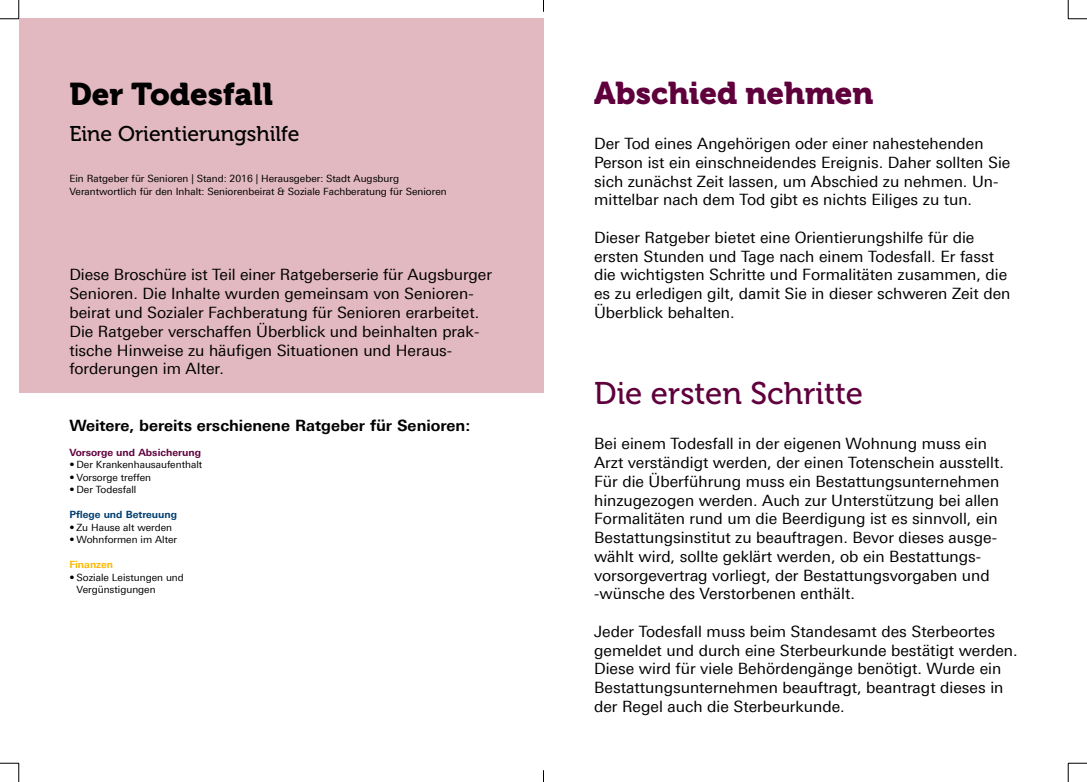
<style>
.page{position:relative;width:1087px;height:782px;background:#fff}
.page>*{position:absolute;margin:0;border:0;box-sizing:border-box;transform-origin:0 0}
.t1{font:31.25px "Museo 500";color:#5f003d}
.t2{font:31.25px "Museo 900";color:#5f003d}
.t3{font:31.25px "Museo 900";color:#000}
.t4{font:21.25px "Museo 500";color:#000}
.t5{font:15.62px/18.8px "Univers For Augsburg";color:#000}
.t6{font:700 15.62px "Univers For Augsburg";color:#000}
.t7{font:10px/12.5px "Univers For Augsburg";color:#000}
.t8{font:700 10px "Univers For Augsburg";color:#5f003d}
.t9{font:700 10px "Univers For Augsburg";color:#003e6f}
.t10{font:700 10px "Univers For Augsburg";color:#fbb900}
</style>
<div class="page">
<div style="left:19px;top:19px;width:524px;height:374px;background:#e2b9c1"></div>
<svg style="left:0;top:0;width:20px;height:20px"></svg>
<svg style="left:0;top:762px;width:20px;height:20px"></svg>
<svg style="left:1067px;top:0;width:19px;height:20px"></svg>
<svg style="left:1067px;top:762px;width:19px;height:20px"></svg>
<svg style="left:543px;top:770px;width:1px;height:12px"></svg>
<h1 class="t3" style="left:69px;top:76px;width:205px">Der Todesfall</h1>
<h2 class="t4" style="left:69px;top:122px;width:231px">Eine Orientierungshilfe</h2>
<p class="t7" style="left:69px;top:172px;width:379px">Ein Ratgeber für Senioren | Stand: 2016 | Herausgeber: Stadt Augsburg<br>Verantwortlich für den Inhalt: Seniorenbeirat &amp; Soziale Fachberatung für Senioren</p>
<p class="t5" style="left:69px;top:265px;width:424px">Diese Broschüre ist Teil einer Ratgeberserie für Augsburger Senioren. Die Inhalte wurden gemeinsam von Senioren&shy;beirat und Sozialer Fachberatung für Senioren erarbeitet.<br>Die Ratgeber verschaffen Überblick und beinhalten prak&shy;tische Hinweise zu häufigen Situationen und Heraus&shy;forderungen im Alter.</p>
<p class="t6" style="left:69px;top:415px;width:402px">Weitere, bereits erschienene Ratgeber für Senioren:</p>
<p class="t8" style="left:69px;top:446px;width:133px">Vorsorge und Absicherung</p>
<p class="t7" style="left:69px;top:458px;width:134px">• Der Krankenhausaufenthalt</p>
<p class="t7" style="left:69px;top:471px;width:83px">• Vorsorge treffen</p>
<p class="t7" style="left:69px;top:483px;width:68px">• Der Todesfall</p>
<p class="t9" style="left:69px;top:508px;width:109px">Pflege und Betreuung</p>
<p class="t7" style="left:69px;top:521px;width:104px">• Zu Hause alt werden</p>
<p class="t7" style="left:69px;top:533px;width:109px">• Wohnformen im Alter</p>
<p class="t10" style="left:69px;top:558px;width:45px">Finanzen</p>
<p class="t7" style="left:76px;top:571px;width:109px;text-indent:-7px">• Soziale Leistungen und<br>Vergünstigungen</p>
<h1 class="t2" style="left:594px;top:75px;width:281px">Abschied nehmen</h1>
<p class="t5" style="left:594px;top:134px;width:418px">Der Tod eines Angehörigen oder einer nahestehenden Person ist ein einschneidendes Ereignis. Daher sollten Sie sich zunächst Zeit lassen, um Abschied zu nehmen. Un&shy;mittelbar nach dem Tod gibt es nichts Eiliges zu tun.</p>
<p class="t5" style="left:594px;top:228px;width:418px">Dieser Ratgeber bietet eine Orientierungshilfe für die ersten Stunden und Tage nach einem Todesfall. Er fasst die wichtigsten Schritte und Formalitäten zusammen, die es zu erledigen gilt, damit Sie in dieser schweren Zeit den Überblick behalten.</p>
<h1 class="t1" style="left:594px;top:376px;width:270px">Die ersten Schritte</h1>
<p class="t5" style="left:594px;top:434px;width:411px">Bei einem Todesfall in der eigenen Wohnung muss ein Arzt verständigt werden, der einen Totenschein ausstellt.<br>Für die Überführung muss ein Bestattungsunternehmen hinzugezogen werden. Auch zur Unterstützung bei allen Formalitäten rund um die Beerdigung ist es sinnvoll, ein Bestattungsinstitut zu beauftragen. Bevor dieses ausge&shy;wählt wird, sollte geklärt werden, ob ein Bestattungs&shy;vorsorgevertrag vorliegt, der Bestattungsvorgaben und -wünsche des Verstorbenen enthält.</p>
<p class="t5" style="left:594px;top:622px;width:425px">Jeder Todesfall muss beim Standesamt des Sterbeortes gemeldet und durch eine Sterbeurkunde bestätigt werden.<br>Diese wird für viele Behördengänge benötigt. Wurde ein Bestattungsunternehmen beauftragt, beantragt dieses in der Regel auch die Sterbeurkunde.</p>
</div>
